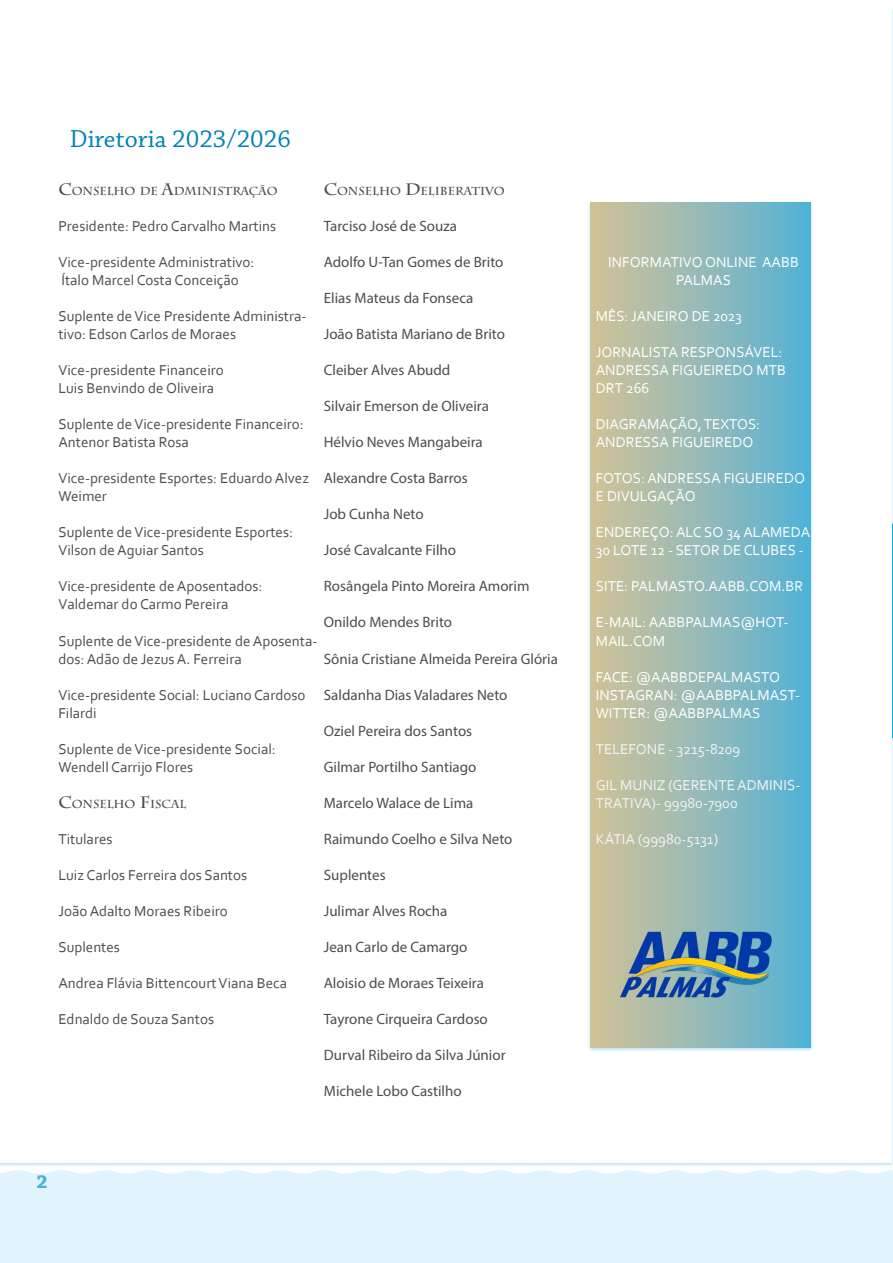
<style>
.page{position:relative;width:893px;height:1263px;background:#fff}
.page>*{position:absolute;margin:0;border:0;box-sizing:border-box;transform-origin:0 0}
.t1{font:25.95px "Chaparral Pro";color:#0083b4}
.t2{font:700 19.8px "Chaparral Pro";color:#46b3da}
.t3{font:15px/18px "Corbel";color:#4d4d4f}
.t4{font:15px "Myriad Pro";color:#4d4d4f}
.t5{font:15px/18px "Corbel";color:#fff}
.t6{font:15px/18px "Corbel";color:#f3f4f4}
.t7{font:700 11.55px "Charlemagne Std";color:#4d4d4f}
.s1{font-size:16.5px}
</style>
<div class="page">
<div style="left:0;top:1170px;width:893px;height:93px;background:#e1f4fd"></div>
<div style="left:588px;top:202px;width:226px;height:851px;background:#46b3da;opacity:.4"></div>
<div style="left:591px;top:203px;width:220px;height:844px;background:linear-gradient(to right,#d4c297,#54b2d7)"></div>
<img style="left:605px;top:900px;width:191px;height:128px">
<h1 class="t1" style="left:70px;top:125px;width:223px">Diretoria 2023/2026</h1>
<p class="t7" style="left:58px;top:185px;width:221px"><span class="s1">C</span>ONSELHO DE <span class="s1">A</span>DMINISTRAÇÃO</p>
<p class="t3" style="left:58px;top:217px;width:219px">Presidente: Pedro Carvalho Martins</p>
<p class="t3" style="left:58px;top:253px;width:198px">Vice-presidente Administrativo:<br>Ítalo Marcel Costa Conceição</p>
<p class="t3" style="left:58px;top:307px;width:250px">Suplente de Vice Presidente Administra&shy;tivo: Edson Carlos de Moraes</p>
<p class="t3" style="left:58px;top:361px;width:167px">Vice-presidente Financeiro<br>Luis Benvindo de Oliveira</p>
<p class="t3" style="left:58px;top:415px;width:247px">Suplente de Vice-presidente Financeiro:<br>Antenor Batista Rosa</p>
<p class="t3" style="left:58px;top:469px;width:252px">Vice-presidente Esportes: Eduardo Alvez<br>Weimer</p>
<p class="t3" style="left:58px;top:523px;width:236px">Suplente de Vice-presidente Esportes:<br>Vilson de Aguiar Santos</p>
<p class="t3" style="left:58px;top:577px;width:206px">Vice-presidente de Aposentados:<br>Valdemar do Carmo Pereira</p>
<p class="t3" style="left:58px;top:631px;width:261px">Suplente de Vice-presidente de Aposenta&shy;dos: Adão de Jezus A. Ferreira</p>
<p class="t3" style="left:58px;top:685px;width:249px">Vice-presidente Social: Luciano Cardoso<br>Filardi</p>
<p class="t3" style="left:58px;top:739px;width:219px">Suplente de Vice-presidente Social:<br>Wendell Carrijo Flores</p>
<p class="t7" style="left:58px;top:797px;width:129px"><span class="s1">C</span>ONSELHO <span class="s1">F</span>ISCAL</p>
<p class="t3" style="left:58px;top:829px;width:56px">Titulares</p>
<p class="t3" style="left:58px;top:865px;width:190px">Luiz Carlos Ferreira dos Santos</p>
<p class="t3" style="left:58px;top:901px;width:171px">João Adalto Moraes Ribeiro</p>
<p class="t3" style="left:58px;top:937px;width:63px">Suplentes</p>
<p class="t3" style="left:58px;top:973px;width:230px">Andrea Flávia Bittencourt Viana Beca</p>
<p class="t3" style="left:58px;top:1009px;width:157px">Ednaldo de Souza Santos</p>
<p class="t7" style="left:324px;top:185px;width:183px"><span class="s1">C</span>ONSELHO <span class="s1">D</span>ELIBERATIVO</p>
<p class="t4" style="left:324px;top:217px;width:135px">Tarciso José de Souza</p>
<p class="t4" style="left:324px;top:253px;width:181px">Adolfo U-Tan Gomes de Brito</p>
<p class="t4" style="left:324px;top:289px;width:151px">Elias Mateus da Fonseca</p>
<p class="t4" style="left:324px;top:325px;width:183px">João Batista Mariano de Brito</p>
<p class="t4" style="left:324px;top:361px;width:128px">Cleiber Alves Abudd</p>
<p class="t4" style="left:324px;top:397px;width:167px">Silvair Emerson de Oliveira</p>
<p class="t4" style="left:324px;top:433px;width:160px">Hélvio Neves Mangabeira</p>
<p class="t4" style="left:324px;top:469px;width:145px">Alexandre Costa Barros</p>
<p class="t4" style="left:324px;top:505px;width:101px">Job Cunha Neto</p>
<p class="t4" style="left:324px;top:541px;width:134px">José Cavalcante Filho</p>
<p class="t4" style="left:324px;top:577px;width:207px">Rosângela Pinto Moreira Amorim</p>
<p class="t4" style="left:324px;top:613px;width:130px">Onildo Mendes Brito</p>
<p class="t4" style="left:324px;top:649px;width:236px">Sônia Cristiane Almeida Pereira Glória</p>
<p class="t4" style="left:324px;top:685px;width:185px">Saldanha Dias Valadares Neto</p>
<p class="t4" style="left:324px;top:721px;width:150px">Oziel Pereira dos Santos</p>
<p class="t4" style="left:324px;top:757px;width:154px">Gilmar Portilho Santiago</p>
<p class="t4" style="left:324px;top:793px;width:151px">Marcelo Walace de Lima</p>
<p class="t4" style="left:324px;top:829px;width:190px">Raimundo Coelho e Silva Neto</p>
<p class="t4" style="left:324px;top:865px;width:63px">Suplentes</p>
<p class="t4" style="left:324px;top:901px;width:125px">Julimar Alves Rocha</p>
<p class="t4" style="left:324px;top:937px;width:145px">Jean Carlo de Camargo</p>
<p class="t4" style="left:324px;top:973px;width:162px">Aloisio de Moraes Teixeira</p>
<p class="t4" style="left:324px;top:1009px;width:166px">Tayrone Cirqueira Cardoso</p>
<p class="t4" style="left:324px;top:1045px;width:183px">Durval Ribeiro da Silva Júnior</p>
<p class="t4" style="left:324px;top:1081px;width:139px">Michele Lobo Castilho</p>
<h2 class="t2" style="left:36px;top:1170px;width:13px">2</h2>
<p class="t5" style="left:608px;top:253px;width:192px;text-align:center">INFORMATIVO ONLINE AABB<br>PALMAS</p>
<p class="t5" style="left:596px;top:307px;width:148px">MÊS: JANEIRO DE 2023</p>
<p class="t5" style="left:596px;top:343px;width:192px">JORNALISTA RESPONSÁVEL:<br>ANDRESSA FIGUEIREDO MTB<br>DRT 266</p>
<p class="t5" style="left:596px;top:415px;width:166px">DIAGRAMAÇÃO, TEXTOS:<br>ANDRESSA FIGUEIREDO</p>
<p class="t5" style="left:596px;top:469px;width:211px">FOTOS: ANDRESSA FIGUEIREDO<br>E DIVULGAÇÃO</p>
<p class="t5" style="left:596px;top:523px;width:216px">ENDEREÇO: ALC SO 34 ALAMEDA<br>30 LOTE 12 - SETOR DE CLUBES -</p>
<p class="t5" style="left:596px;top:577px;width:209px">SITE: PALMASTO.AABB.COM.BR</p>
<p class="t5" style="left:596px;top:613px;width:194px">E-MAIL: AABBPALMAS@HOT-<br>MAIL.COM</p>
<p class="t5" style="left:596px;top:667px;width:206px">FACE: @AABBDEPALMASTO<br>INSTAGRAN: @AABBPALMAST-<br>WITTER: @AABBPALMAS</p>
<p class="t6" style="left:596px;top:739px;width:146px">TELEFONE - 3215-8209</p>
<p class="t6" style="left:596px;top:775px;width:206px">GIL MUNIZ (GERENTE ADMINIS-<br>TRATIVA)- 99980-7900</p>
<p class="t6" style="left:596px;top:829px;width:124px">KÁTIA (99980-5131)</p>
</div>
